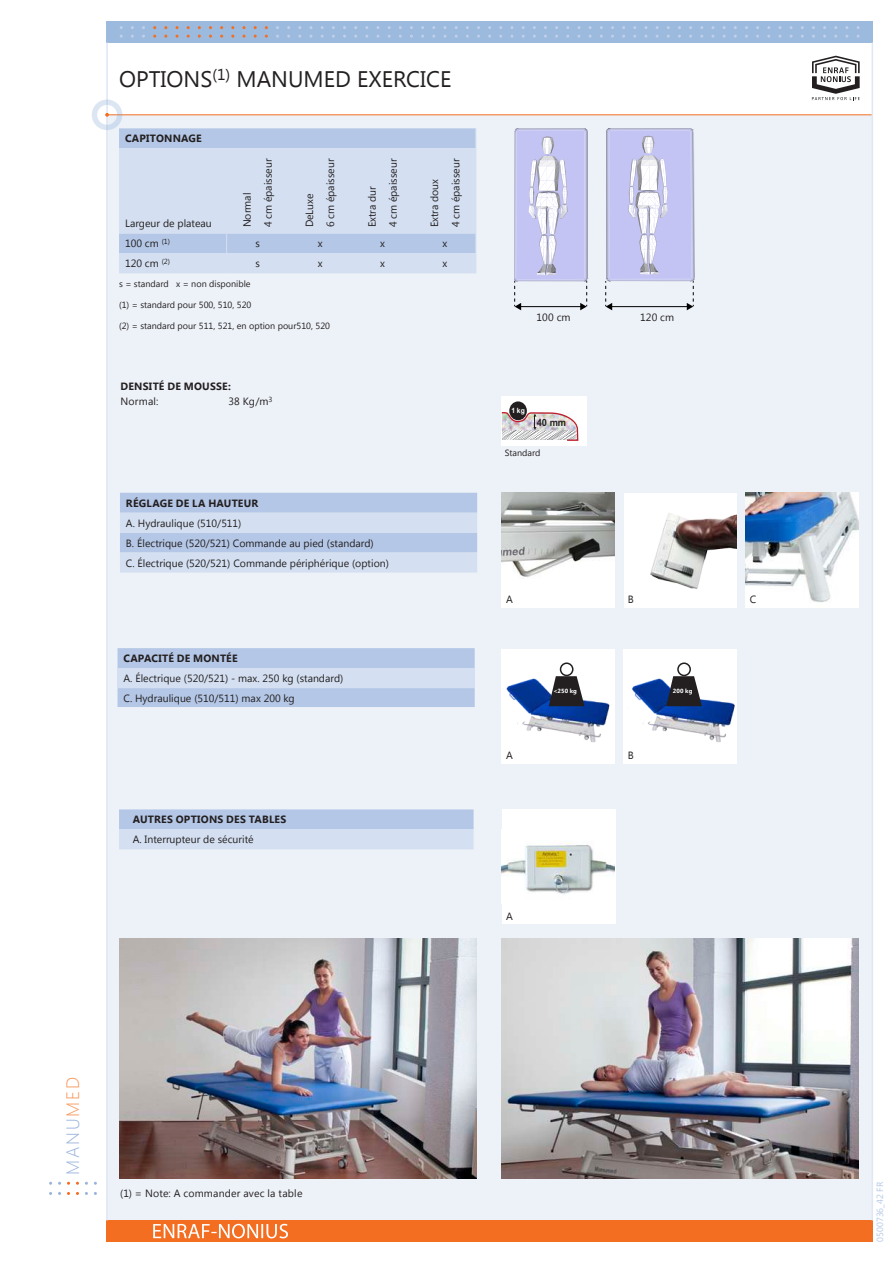
<style>
.page{position:relative;width:893px;height:1263px;background:#fff}
.page>*{position:absolute;margin:0;border:0;box-sizing:border-box;transform-origin:0 0}
.t1{font:22.5px "Segoe UI";color:#231f20}
.t2{font:300 18px "Segoe UI";letter-spacing:.1em;color:#9ab4dd}
.t3{font:10.5px/21px "Segoe UI";color:#231f20}
.t4{font:700 10.5px "Segoe UI";letter-spacing:.02em;color:#231f20}
.t5{font:700 9.9px "Arial";color:#231f20;scale:.94 1}
.t6{font:9px "Segoe UI";color:#231f20}
.t7{font:9px "Segoe UI";color:#b4c7e6}
.t8{font:700 7.2px "Arial";color:#fff;scale:.94 1}
.t9{font:700 6px "Segoe UI";letter-spacing:.015em;color:#fff}
.s1{color:#f7975a}
</style>
<div class="page">
<div style="left:106px;top:115px;width:766px;height:1105px;background:#edf2f9"></div>
<div style="left:106px;top:1220px;width:767px;height:22px;background:#f36e21"></div>
<svg style="left:106px;top:21px;width:767px;height:22px;fill:#9cb9de"></svg>
<svg style="left:153px;top:1224px;width:135px;height:14px"></svg>
<svg style="left:812px;top:56px;width:48px;height:44px"></svg>
<hr style="left:872px;top:43px;width:1px;height:1177px;background:#dfe7f4">
<hr style="left:106px;top:43px;width:2px;height:1177px;background:#dfe7f4">
<hr style="left:108px;top:114px;width:764px;height:1px;background:#f36e21">
<div style="left:92px;top:99px;width:30px;height:31px;border:5px solid #729cd1;border-radius:50%"></div>
<svg style="left:105px;top:113px;width:4px;height:4px"></svg>
<div style="left:117px;top:648px;width:358px;height:59px;background:#b4c7e6"></div>
<div style="left:117px;top:668px;width:358px;height:20px;background:#d4e0f1"></div>
<svg style="left:120px;top:493px;width:357px;height:80px"></svg>
<svg style="left:119px;top:809px;width:355px;height:40px"></svg>
<svg style="left:119px;top:128px;width:357px;height:145px"></svg>
<div style="left:502px;top:649px;width:113px;height:115px;background:#fff"></div>
<img style="left:506px;top:667px;width:104px;height:76px">
<div style="left:624px;top:649px;width:113px;height:115px;background:#fff"></div>
<img style="left:632px;top:672px;width:103px;height:71px">
<img style="left:624px;top:493px;width:112px;height:115px">
<img style="left:745px;top:493px;width:113px;height:114px">
<img style="left:502px;top:493px;width:113px;height:115px">
<div style="left:502px;top:809px;width:113px;height:115px;background:#fff"></div>
<img style="left:502px;top:842px;width:113px;height:53px">
<svg style="left:549px;top:676px;width:36px;height:30px"></svg>
<div style="left:560px;top:662px;width:13px;height:14px;border:2px solid #231f20;border-radius:50%"></div>
<svg style="left:666px;top:676px;width:36px;height:30px"></svg>
<div style="left:677px;top:662px;width:14px;height:14px;border:2px solid #231f20;border-radius:50%"></div>
<div style="left:502px;top:396px;width:85px;height:50px;background:#fff"></div>
<div style="left:509px;top:401px;width:18px;height:19px;background:#231f20;border-radius:50%"></div>
<svg style="left:502px;top:412px;width:76px;height:29px"></svg>
<img style="left:502px;top:939px;width:357px;height:240px">
<img style="left:119px;top:939px;width:357px;height:240px">
<hr style="left:518px;top:128px;width:66px;height:1px;background:#65657e">
<svg style="left:514px;top:129px;width:74px;height:181px"></svg>
<svg style="left:605px;top:128px;width:90px;height:182px"></svg>
<h1 class="t1" style="left:119px;top:63px;width:334px">OPTIONS<sup>(1)</sup> MANUMED EXERCICE</h1>
<p class="t4" style="left:125px;top:131px;width:78px">CAPITONNAGE</p>
<p class="t3" style="left:125px;top:213px;width:88px">Largeur de plateau</p>
<p class="t3" style="left:236px;top:227px;width:70px;rotate:-90deg">Normal<br>4 cm épaisseur</p>
<p class="t3" style="left:299px;top:227px;width:70px;rotate:-90deg">DeLuxe<br>6 cm épaisseur</p>
<p class="t3" style="left:361px;top:227px;width:70px;rotate:-90deg">Extra dur<br>4 cm épaisseur</p>
<p class="t3" style="left:424px;top:227px;width:70px;rotate:-90deg">Extra doux<br>4 cm épaisseur</p>
<p class="t3" style="left:125px;top:233px;width:47px">100 cm <sup>(1)</sup></p>
<p class="t3" style="left:256px;top:233px;width:6px">s</p>
<p class="t3" style="left:318px;top:233px;width:6px">x</p>
<p class="t3" style="left:380px;top:233px;width:6px">x</p>
<p class="t3" style="left:443px;top:233px;width:6px">x</p>
<p class="t3" style="left:125px;top:253px;width:47px">120 cm <sup>(2)</sup></p>
<p class="t3" style="left:256px;top:253px;width:6px">s</p>
<p class="t3" style="left:318px;top:253px;width:6px">x</p>
<p class="t3" style="left:380px;top:253px;width:6px">x</p>
<p class="t3" style="left:443px;top:253px;width:6px">x</p>
<p class="t6" style="left:119px;top:278px;width:133px">s = standard x = non disponible</p>
<p class="t6" style="left:119px;top:299px;width:134px">(1) = standard pour 500, 510, 520</p>
<p class="t6" style="left:119px;top:320px;width:212px">(2) = standard pour 511, 521, en option pour510, 520</p>
<p class="t4" style="left:120px;top:379px;width:112px">DENSITÉ DE MOUSSE:</p>
<p class="t3" style="left:120px;top:390px;width:39px">Normal:</p>
<p class="t3" style="left:228px;top:390px;width:45px">38 Kg/m<sup>3</sup></p>
<p class="t4" style="left:126px;top:495px;width:134px">RÉGLAGE DE LA HAUTEUR</p>
<p class="t3" style="left:126px;top:512px;width:264px;line-height:20px">A. Hydraulique (510/511)<br>B. Électrique (520/521) Commande au pied (standard)<br>C. Électrique (520/521) Commande périphérique (option)</p>
<p class="t4" style="left:123px;top:651px;width:116px">CAPACITÉ DE MONTÉE</p>
<p class="t3" style="left:123px;top:668px;width:221px;line-height:20px">A. Électrique (520/521) - max. 250 kg (standard)<br>C. Hydraulique (510/511) max 200 kg</p>
<p class="t4" style="left:133px;top:812px;width:155px">AUTRES OPTIONS DES TABLES</p>
<p class="t3" style="left:133px;top:828px;width:122px">A. Interrupteur de sécurité</p>
<p class="t3" style="left:536px;top:306px;width:36px">100 cm</p>
<p class="t3" style="left:640px;top:306px;width:36px">120 cm</p>
<p class="t8" style="left:511px;top:405px;width:16px">1 kg</p>
<p class="t5" style="left:537px;top:416px;width:33px">40 mm</p>
<p class="t6" style="left:505px;top:446px;width:37px">Standard</p>
<p class="t3" style="left:506px;top:589px;width:8px">A</p>
<p class="t3" style="left:628px;top:589px;width:8px">B</p>
<p class="t3" style="left:750px;top:589px;width:8px">C</p>
<p class="t9" style="left:553px;top:687px;width:25px">&lt;250 kg</p>
<p class="t9" style="left:673px;top:687px;width:21px">200 kg</p>
<p class="t3" style="left:506px;top:745px;width:8px">A</p>
<p class="t3" style="left:628px;top:745px;width:8px">B</p>
<p class="t3" style="left:506px;top:905px;width:8px">A</p>
<h2 class="t2" style="left:60px;top:1175px;width:99px;rotate:-90deg">MANU<span class="s1">MED</span></h2>
<p class="t3" style="left:120px;top:1182px;width:184px">(1) = Note: A commander avec la table</p>
<p class="t7" style="left:874px;top:1242px;width:61px;rotate:-90deg">0500736_42 FR</p>
</div>
